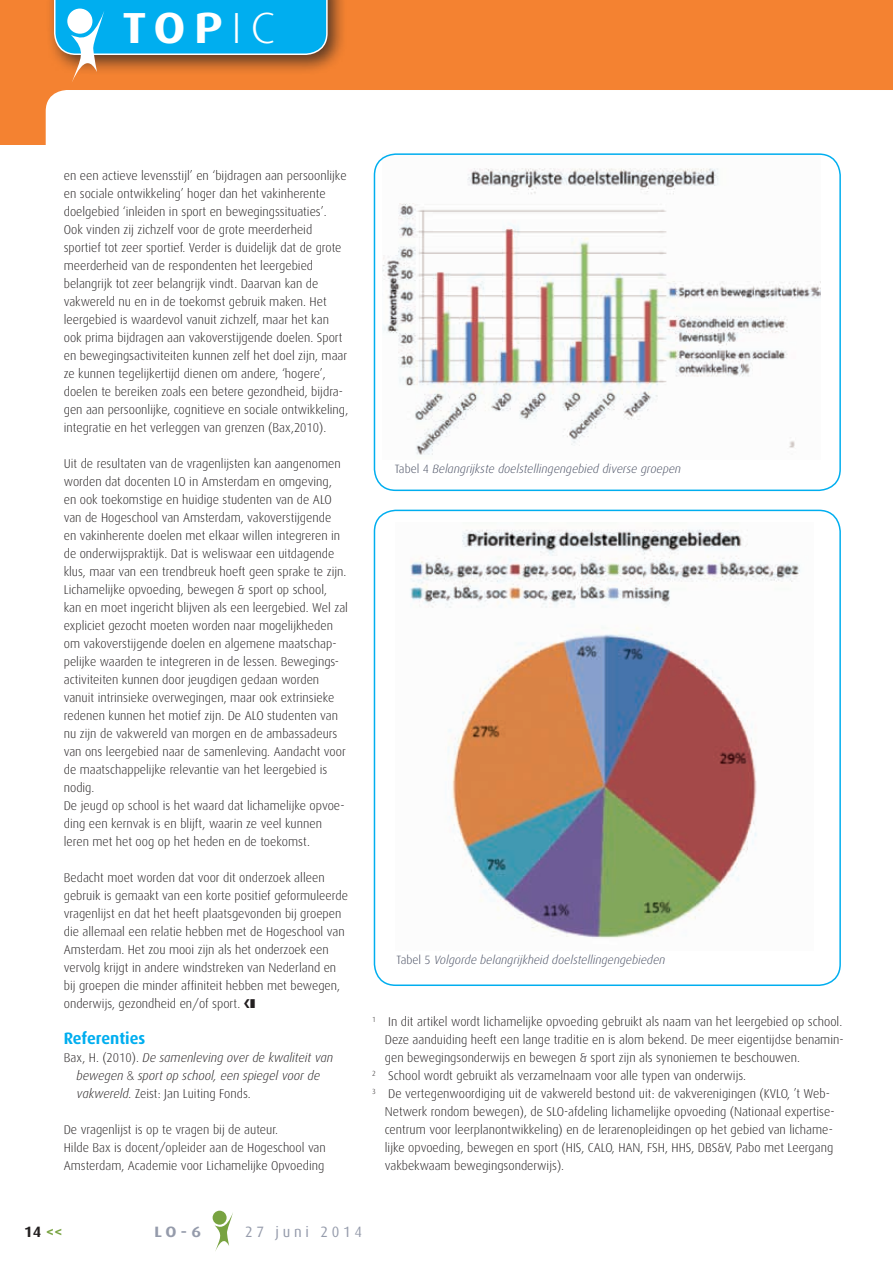
<style>
.page{position:relative;width:893px;height:1263px;background:#fff}
.page>*{position:absolute;margin:0;border:0;box-sizing:border-box;transform-origin:0 0}
.t1{font:700 43.5px "Dax Wide";color:#fff}
.t2{font:700 16.5px "Dax";letter-spacing:-.005em;color:#00aeef}
.t3{font:15px "Dax";letter-spacing:.26em;color:#959bab;scale:.96 1}
.t4{font:700 15px "Dax";color:#231f20}
.t5{font:700 15px "Dax Wide";color:#959bab}
.t6{font:300 12.75px/18px "Dax";color:#231f20}
.t7{font:italic 300 12.75px/18px "Dax";color:#231f20}
.t8{font:italic 300 12px "Dax";color:#4a5063}
.s1{font-weight:300}
.s2{font-style:normal}
.s3{font-family:"Helvetica Neue";font-weight:100;font-style:normal}
.s4{color:#78a341}
</style>
<div class="page">
<div style="left:0;top:0;width:893px;height:144px;background:#f48231"></div>
<div style="left:46px;top:0;width:302px;height:75px;background:#231f20;opacity:.75"></div>
<svg style="left:54px;top:0;width:274px;height:82px"></svg>
<svg style="left:46px;top:90px;width:847px;height:159px"></svg>
<img style="left:383px;top:153px;width:437px;height:302px">
<img style="left:410px;top:529px;width:390px;height:409px">
<div style="left:374px;top:153px;width:467px;height:338px;border:2px solid #00aeef;border-radius:21px"></div>
<div style="left:374px;top:510px;width:467px;height:476px;border:2px solid #00aeef;border-radius:21px"></div>
<div style="left:213px;top:1211px;width:14px;height:14px;background:#78a341;border-radius:50%"></div>
<svg style="left:215px;top:1212px;width:18px;height:39px"></svg>
<h1 class="t1" style="left:122px;top:3px;width:130px">TOP<span class="s1">ic</span></h1>
<p class="t6" style="left:64px;top:167px;width:286px">en een actieve levensstijl’ en ‘bijdragen aan persoonlijke en sociale ontwikkeling’ hoger dan het vakinherente doelgebied ‘inleiden in sport en bewegingssituaties’.<br>Ook vinden zij zichzelf voor de grote meerderheid sportief tot zeer sportief. Verder is duidelijk dat de grote meerderheid van de respondenten het leergebied belangrijk tot zeer belangrijk vindt. Daarvan kan de vakwereld nu en in de toekomst gebruik maken. Het leergebied is waardevol vanuit zichzelf, maar het kan ook prima bijdragen aan vakoverstijgende doelen. Sport en bewegingsactiviteiten kunnen zelf het doel zijn, maar ze kunnen tegelijkertijd dienen om andere, ‘hogere’, doelen te bereiken zoals een betere gezondheid, bijdra&shy;gen aan persoonlijke, cognitieve en sociale ontwikkeling, integratie en het verleggen van grenzen (Bax,2010).</p>
<p class="t6" style="left:64px;top:455px;width:286px">Uit de resultaten van de vragenlijsten kan aangenomen worden dat docenten LO in Amsterdam en omgeving,<br>en ook toekomstige en huidige studenten van de ALO<br>van de Hogeschool van Amsterdam, vakoverstijgende<br>en vakinherente doelen met elkaar willen integreren in de onderwijspraktijk. Dat is weliswaar een uitdagende klus, maar van een trendbreuk hoeft geen sprake te zijn.<br>Lichamelijke opvoeding, bewegen &amp; sport op school,<br>kan en moet ingericht blijven als een leergebied. Wel zal expliciet gezocht moeten worden naar mogelijkheden om vakoverstijgende doelen en algemene maatschap&shy;pelijke waarden te integreren in de lessen. Bewegings&shy;activiteiten kunnen door jeugdigen gedaan worden vanuit intrinsieke overwegingen, maar ook extrinsieke redenen kunnen het motief zijn. De ALO studenten van nu zijn de vakwereld van morgen en de ambassadeurs van ons leergebied naar de samenleving. Aandacht voor de maatschappelijke relevantie van het leergebied is nodig.<br>De jeugd op school is het waard dat lichamelijke opvoe&shy;ding een kernvak is en blijft, waarin ze veel kunnen leren met het oog op het heden en de toekomst.</p>
<p class="t6" style="left:64px;top:869px;width:286px">Bedacht moet worden dat voor dit onderzoek alleen gebruik is gemaakt van een korte positief geformuleerde vragenlijst en dat het heeft plaatsgevonden bij groepen die allemaal een relatie hebben met de Hogeschool van Amsterdam. Het zou mooi zijn als het onderzoek een vervolg krijgt in andere windstreken van Nederland en bij groepen die minder affiniteit hebben met bewegen, onderwijs, gezondheid en/of sport. ❚</p>
<p class="t2" style="left:64px;top:1029px;width:83px">Referenties</p>
<p class="t7" style="left:77px;top:1049px;width:258px;text-indent:-13px"><span class="s2">Bax, H. (2010).</span> De samenleving over de kwaliteit van bewegen <span class="s3">&amp;</span> sport op school, een spiegel voor de vakwereld. <span class="s2">Zeist: Jan Luiting Fonds.</span></p>
<p class="t6" style="left:64px;top:1121px;width:264px">De vragenlijst is op te vragen bij de auteur.<br>Hilde Bax is docent/opleider aan de Hogeschool van<br>Amsterdam, Academie voor Lichamelijke Opvoeding</p>
<p class="t8" style="left:395px;top:463px;width:288px"><span class="s2">Tabel 4</span> Belangrijkste doelstellingengebied diverse groepen</p>
<p class="t8" style="left:396px;top:954px;width:270px"><span class="s2">Tabel 5</span> Volgorde belangrijkheid doelstellingengebieden</p>
<p class="t6" style="left:372px;top:1013px;width:472px"><sup>1</sup> I n dit artikel wordt lichamelijke opvoeding gebruikt als naam van het leergebied op school.</p>
<p class="t6" style="left:385px;top:1031px;width:460px">Deze aanduiding heeft een lange traditie en is alom bekend. De meer eigentijdse benamin-</p>
<p class="t6" style="left:385px;top:1049px;width:417px">gen bewegingsonderwijs en bewegen &amp; sport zijn als synoniemen te beschouwen.</p>
<p class="t6" style="left:372px;top:1067px;width:376px"><sup>2</sup> School wordt gebruikt als verzamelnaam voor alle typen van onderwijs.</p>
<p class="t6" style="left:372px;top:1085px;width:399px"><sup>3</sup> De vertegenwoordiging uit de vakwereld bestond uit: de vakverenigingen (KVLO</p>
<p class="t6" style="left:385px;top:1085px;width:451px;text-indent:402px">, ’t Web-Netwerk rondom bewegen), de SLO-afdeling lichamelijke opvoeding (Nationaal expertise&shy;centrum voor leerplanontwikkeling) en de lerarenopleidingen op het gebied van lichame&shy;lijke opvoeding, bewegen en sport (HIS, CALO, HAN, FSH, HHS, DBS&amp;V, Pabo met Leergang vakbekwaam bewegingsonderwijs).</p>
<p class="t4" style="left:24px;top:1224px;width:40px">14 <span class="s4">&lt;&lt;</span></p>
<p class="t5" style="left:154px;top:1223px;width:48px">LO-6</p>
<p class="t3" style="left:245px;top:1223px;width:123px">27 juni 2014</p>
</div>
